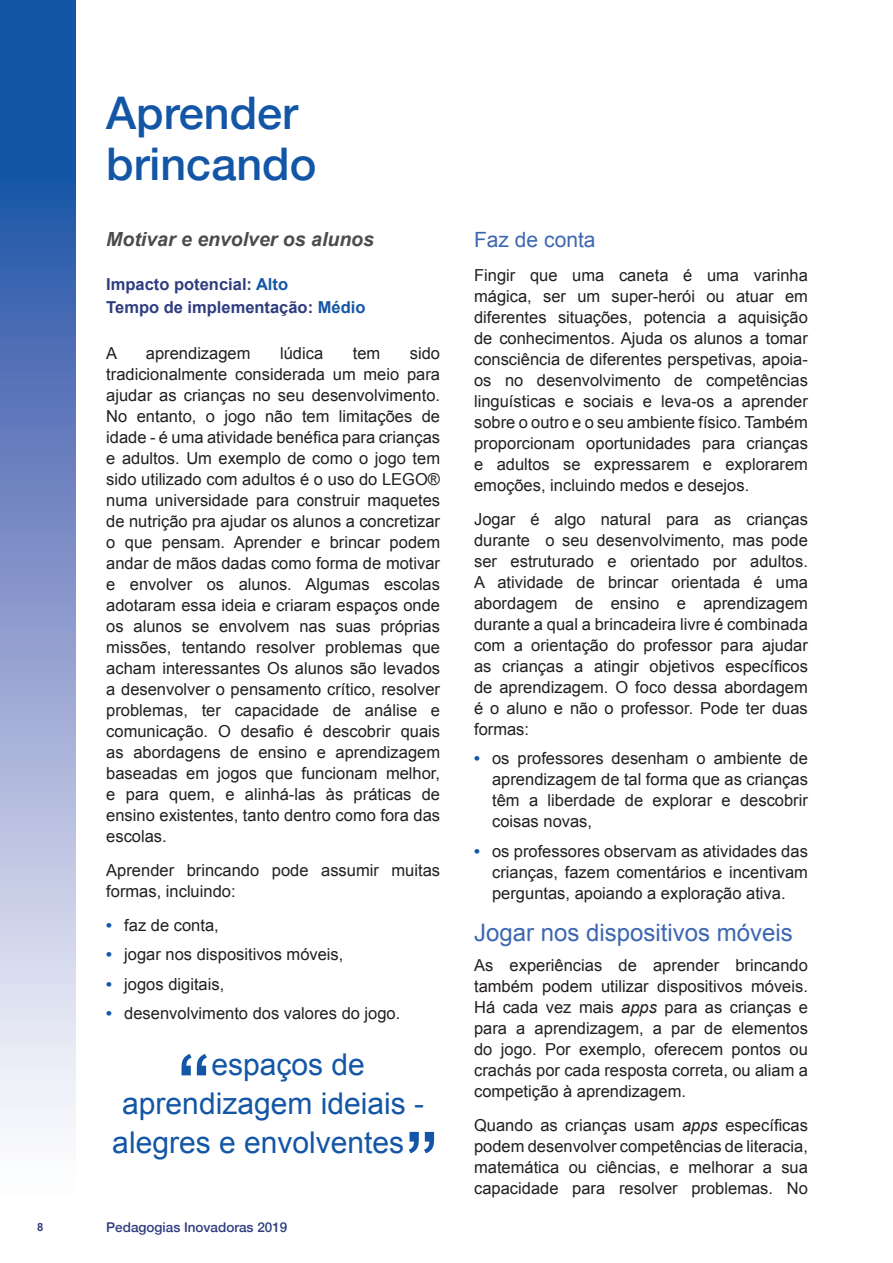
<style>
.page{position:relative;width:893px;height:1263px;background:#fff}
.page>*{position:absolute;margin:0;border:0;box-sizing:border-box;transform-origin:0 0}
.t1{font:500 45px/51px "Helvetica Neue";color:#1356a6}
.t2{font:30px "Arial";color:#1356a6}
.t3{font:24px "Arial";color:#3d67b1}
.t4{font:21px "Arial";color:#3d67b1}
.t5{font:italic 700 19.5px "Arial";color:#4b4c4d}
.t6{font:16.5px/21px "Arial";color:#231f20;text-align:justify}
.t7{font:700 16.5px/22.5px "Arial";color:#2f3d7f}
.t8{font:500 13.5px "Helvetica Neue";color:#2f3d7f}
.t9{font:700 11.25px "Arial";color:#2f3d7f}
.s1{color:#1356a6}
.s2{font-weight:700;color:#1356a6}
.s3{font-style:italic}
</style>
<div class="page">
<svg style="left:182px;top:1054px;width:25px;height:21px"></svg>
<svg style="left:409px;top:1132px;width:25px;height:21px"></svg>
<svg style="left:0;top:0;width:76px;height:1123px;background:#7d96c9"></svg>
<h1 class="t1" style="left:106px;top:86px;width:212px">Aprender brincando</h1>
<p class="t5" style="left:106px;top:229px;width:269px">Motivar e envolver os alunos</p>
<p class="t7" style="left:106px;top:273px;width:261px">Impacto potencial: <span class="s1">Alto<br></span>Tempo de implementação: <span class="s1">Médio</span></p>
<p class="t6" style="left:106px;top:343px;width:13px">A</p>
<p class="t6" style="left:146px;top:343px;width:106px">aprendizagem</p>
<p class="t6" style="left:280px;top:343px;width:45px">lúdica</p>
<p class="t6" style="left:353px;top:343px;width:29px">tem</p>
<p class="t6" style="left:106px;top:343px;width:335px;text-indent:304px">sido tradicionalmente considerada um meio para ajudar as crianças no seu desenvolvimento.<br>No entanto, o jogo não tem limitações de idade - é uma atividade benéfica para crianças e adultos. Um exemplo de como o jogo tem sido utilizado com adultos é o uso do LEGO® numa universidade para construir maquetes de nutrição pra ajudar os alunos a concretizar o que pensam. Aprender e brincar podem andar de mãos dadas como forma de motivar e envolver os alunos. Algumas escolas adotaram essa ideia e criaram espaços onde os alunos se envolvem nas suas próprias missões, tentando resolver problemas que acham interessantes Os alunos são levados a desenvolver o pensamento crítico, resolver problemas, ter capacidade de análise e comunicação. O desafio é descobrir quais as abordagens de ensino e aprendizagem baseadas em jogos que funcionam melhor, e para quem, e alinhá-las às práticas de ensino existentes, tanto dentro como fora das escolas.</p>
<p class="t6" style="left:106px;top:860px;width:335px">Aprender brincando pode assumir muitas formas, incluindo:</p>
<p class="t6" style="left:106px;top:915px;width:114px"><span class="s2">•</span> faz de conta,</p>
<p class="t6" style="left:106px;top:944px;width:239px"><span class="s2">•</span> jogar nos dispositivos móveis,</p>
<p class="t6" style="left:106px;top:974px;width:119px"><span class="s2">•</span> jogos digitais,</p>
<p class="t6" style="left:106px;top:1003px;width:296px"><span class="s2">•</span> desenvolvimento dos valores do jogo.</p>
<h2 class="t2" style="left:211px;top:1048px;width:155px">espaços de</h2>
<h2 class="t2" style="left:122px;top:1087px;width:303px">aprendizagem ideiais -</h2>
<h2 class="t2" style="left:112px;top:1126px;width:293px">alegres e envolventes</h2>
<p class="t9" style="left:37px;top:1221px;width:8px">8</p>
<p class="t8" style="left:106px;top:1218px;width:183px">Pedagogias Inovadoras 2019</p>
<p class="t4" style="left:474px;top:228px;width:123px">Faz de conta</p>
<p class="t6" style="left:474px;top:265px;width:335px">Fingir que uma caneta é uma varinha mágica, ser um super-herói ou atuar em diferentes situações, potencia a aquisição de conhecimentos. Ajuda os alunos a tomar consciência de diferentes perspetivas, apoia&shy;os no desenvolvimento de competências linguísticas e sociais e leva-os a aprender sobre o outro e o seu ambiente físico. Também proporcionam oportunidades para crianças e adultos se expressarem e explorarem emoções, incluindo medos e desejos.</p>
<p class="t6" style="left:474px;top:508px;width:335px">Jogar é algo natural para as crianças durante o seu desenvolvimento, mas pode ser estruturado e orientado por adultos.<br>A atividade de brincar orientada é uma abordagem de ensino e aprendizagem durante a qual a brincadeira livre é combinada com a orientação do professor para ajudar as crianças a atingir objetivos específicos de aprendizagem. O foco dessa abordagem é o aluno e não o professor. Pode ter duas formas:</p>
<p class="t6" style="left:492px;top:748px;width:317px;text-indent:-18px"><span class="s2">•</span> os professores desenham o ambiente de aprendizagem de tal forma que as crianças têm a liberdade de explorar e descobrir coisas novas,</p>
<p class="t6" style="left:492px;top:840px;width:317px;text-indent:-18px"><span class="s2">•</span> os professores observam as atividades das crianças, fazem comentários e incentivam perguntas, apoiando a exploração ativa.</p>
<h3 class="t3" style="left:474px;top:920px;width:320px">Jogar nos dispositivos móveis</h3>
<p class="t6" style="left:474px;top:955px;width:335px">As experiências de aprender brincando também podem utilizar dispositivos móveis.<br>Há cada vez mais <span class="s3">apps</span> para as crianças e para a aprendizagem, a par de elementos do jogo. Por exemplo, oferecem pontos ou crachás por cada resposta correta, ou aliam a competição à aprendizagem.</p>
<p class="t6" style="left:474px;top:1114px;width:335px">Quando as crianças usam <span class="s3">apps</span> específicas podem desenvolver competências de literacia, matemática ou ciências, e melhorar a sua capacidade para resolver problemas. No</p>
</div>
